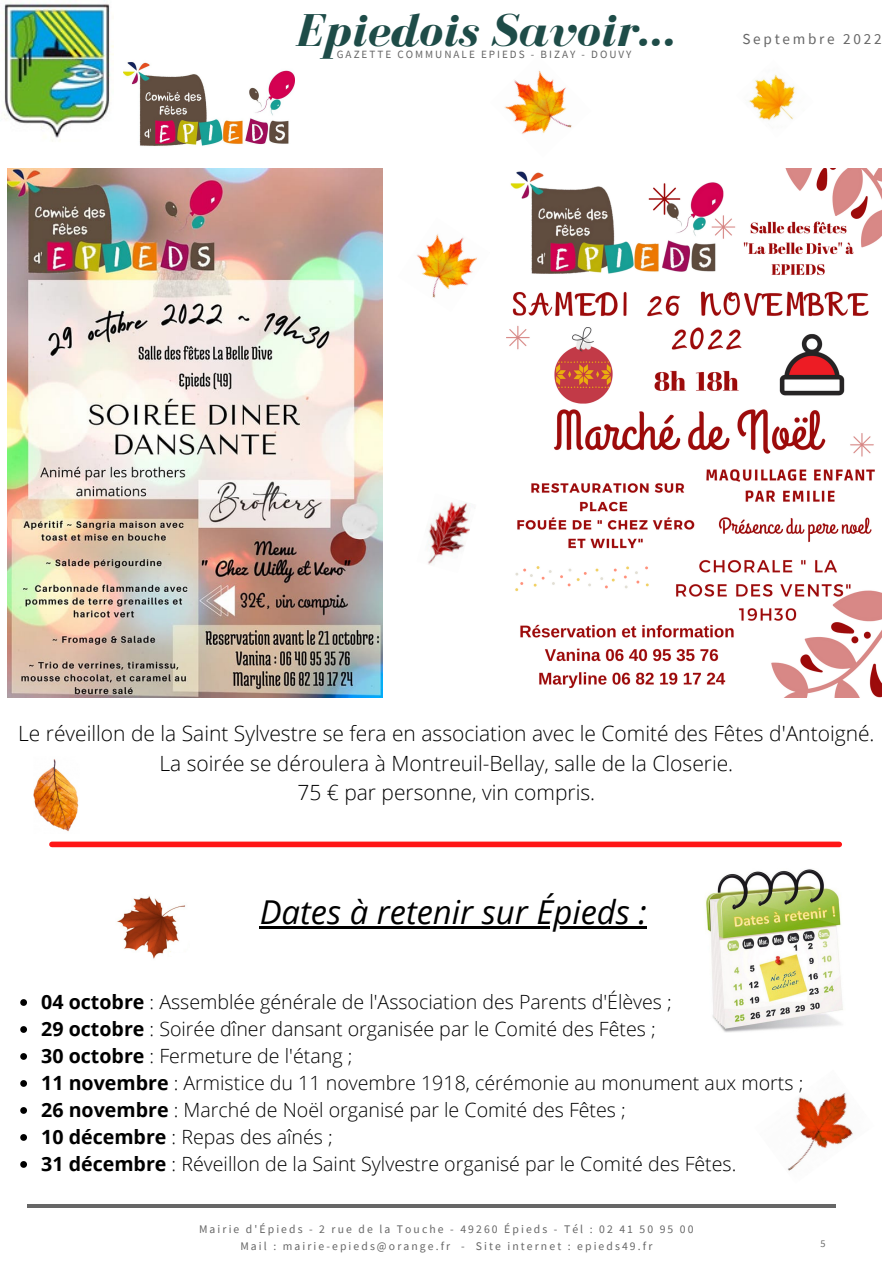
<style>
.page{position:relative;width:893px;height:1264px;background:#fff}
.page>*{position:absolute;margin:0;border:0;box-sizing:border-box;transform-origin:0 0}
.t1{font:italic 700 47.4px "Bodoni FLF";color:#1e4c48}
.t2{font:italic 32.85px "Open Sans";color:#000}
.t3{font:300 21px/29.2px "Open Sans";color:#000;text-align:center}
.t4{font:300 19.65px/27px "Open Sans";color:#000}
.t5{font:15.15px "Source Sans Pro";letter-spacing:.18em;color:#666}
.t6{font:11.7px/16.8px "Source Sans Pro";letter-spacing:.18em;color:#666;text-align:center}
.t7{font:11.1px "Source Sans Pro";letter-spacing:.18em;color:#666}
.t8{font:10.2px "Source Sans Pro";color:#666}
.s1{font-weight:700}
</style>
<div class="page">
<hr style="left:28px;top:1204px;width:808px;height:3px;background:#666">
<img style="left:3px;top:0;width:111px;height:141px">
<div style="left:52px;top:841px;width:787px;height:6px;background:#ff1616"></div>
<img style="left:8px;top:168px;width:374px;height:529px">
<img style="left:124px;top:62px;width:171px;height:84px">
<img style="left:506px;top:168px;width:375px;height:529px">
<svg style="left:20px;top:999px;width:7px;height:6px"></svg>
<svg style="left:20px;top:1026px;width:7px;height:6px"></svg>
<svg style="left:20px;top:1053px;width:7px;height:6px"></svg>
<svg style="left:20px;top:1080px;width:7px;height:6px"></svg>
<svg style="left:20px;top:1107px;width:7px;height:6px"></svg>
<svg style="left:20px;top:1134px;width:7px;height:6px"></svg>
<svg style="left:20px;top:1161px;width:7px;height:6px"></svg>
<hr style="left:260px;top:926px;width:386px;height:2px;background:#000">
<img style="left:705px;top:869px;width:138px;height:163px">
<img style="left:416px;top:234px;width:61px;height:64px">
<img style="left:34px;top:759px;width:45px;height:73px">
<img style="left:117px;top:896px;width:69px;height:63px">
<img style="left:748px;top:74px;width:47px;height:47px">
<img style="left:428px;top:502px;width:43px;height:63px">
<img style="left:504px;top:70px;width:68px;height:64px">
<img style="left:787px;top:1093px;width:66px;height:78px">
<h1 class="t1" style="left:295px;top:5px;width:381px">Epiedois Savoir...</h1>
<p class="t7" style="left:337px;top:47px;width:296px">GAZETTE COMMUNALE EPIEDS - BIZAY - DOUVY</p>
<p class="t5" style="left:742px;top:29px;width:141px">Septembre 2022</p>
<p class="t3" style="left:18px;top:718px;width:857px">Le réveillon de la Saint Sylvestre se fera en association avec le Comité des Fêtes d'Antoigné.<br>La soirée se déroulera à Montreuil-Bellay, salle de la Closerie.<br>75 € par personne, vin compris.</p>
<h2 class="t2" style="left:260px;top:888px;width:388px">Dates à retenir sur Épieds :</h2>
<p class="t4" style="left:41px;top:988px;width:763px"><span class="s1">04 octobre</span> : Assemblée générale de l'Association des Parents d'Élèves ;<br><span class="s1">29 octobre</span> : Soirée dîner dansant organisée par le Comité des Fêtes ;<br><span class="s1">30 octobre</span> : Fermeture de l'étang ;<br><span class="s1">11 novembre</span> : Armistice du 11 novembre 1918, cérémonie au monument aux morts ; <span class="s1">26 novembre</span> : Marché de Noël organisé par le Comité des Fêtes ;<br><span class="s1">10 décembre</span> : Repas des aînés ;<br><span class="s1">31 décembre</span> : Réveillon de la Saint Sylvestre organisé par le Comité des Fêtes.</p>
<p class="t6" style="left:199px;top:1220px;width:496px">Mairie d'Épieds - 2 rue de la Touche - 49260 Épieds - Tél : 02 41 50 95 00<br>Mail : mairie-epieds@orange.fr - Site internet : epieds49.fr</p>
<p class="t8" style="left:820px;top:1236px;width:7px">5</p>
</div>
